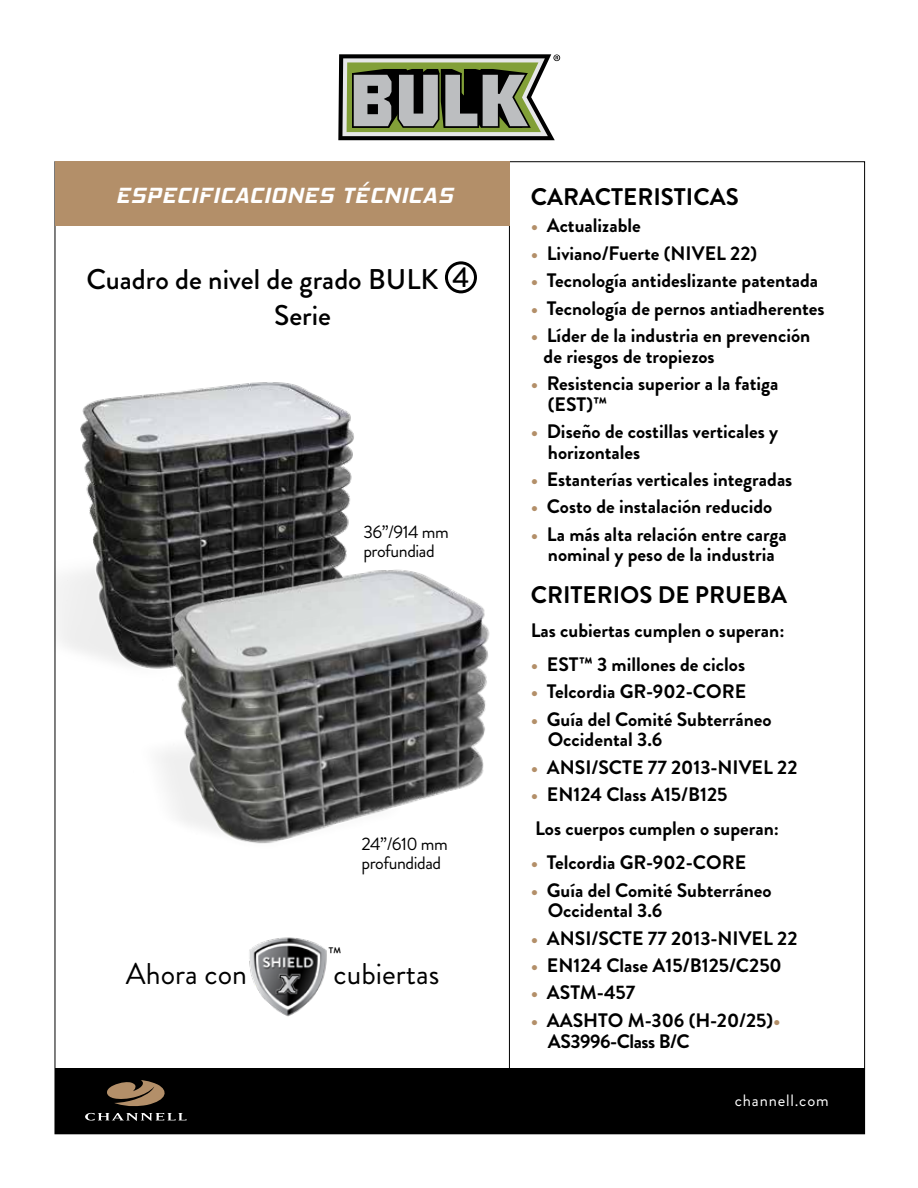
<style>
.page{position:relative;width:918px;height:1188px;background:#fff}
.page>*{position:absolute;margin:0;border:0;box-sizing:border-box;transform-origin:0 0}
.t1{font:30px "Brandon Grotesque";color:#000}
.t2{font:500 28.5px/36px "Brandon Grotesque";color:#000}
.t3{font:700 24px "Brandon Grotesque";color:#000}
.t4{font:italic 700 22.5px "Hemi Head Rg";letter-spacing:.05em;color:#fff}
.t5{font:700 19.5px/20.7px "Brandon Grotesque";color:#000}
.t6{font:19.5px "Brandon Grotesque";color:#000}
.t7{font:18px/19.5px "Brandon Grotesque";letter-spacing:-.025em;color:#000}
.t8{font:16.5px "Brandon Grotesque";letter-spacing:.05em;color:#fff}
.s1{color:#b38f69}
</style>
<div class="page">
<hr style="left:509px;top:225px;width:1px;height:855px;background:#000">
<div style="left:55px;top:1069px;width:810px;height:65px;background:#000"></div>
<svg style="left:85px;top:1080px;width:101px;height:41px"></svg>
<div style="left:55px;top:162px;width:454px;height:64px;background:#b38f69"></div>
<svg style="left:338px;top:54px;width:222px;height:86px;background:#808675"></svg>
<svg style="left:445px;top:261px;width:32px;height:32px"></svg>
<img style="left:249px;top:937px;width:78px;height:80px">
<img style="left:55px;top:367px;width:299px;height:318px">
<img style="left:97px;top:567px;width:393px;height:277px">
<p class="t4" style="left:116px;top:182px;width:338px">ESPECIFICACIONES TÉCNICAS</p>
<h2 class="t2" style="left:274px;top:262px;width:166px;text-indent:-188px">Cuadro de nivel de grado BULK<br>Serie</h2>
<h2 class="t2" style="left:452px;top:260px;width:18px">4</h2>
<p class="t7" style="left:363px;top:522px;width:87px">36”/914 mm profundiad</p>
<p class="t7" style="left:362px;top:834px;width:88px">24”/610 mm profundidad</p>
<p class="t6" style="left:328px;top:940px;width:16px">™</p>
<h1 class="t1" style="left:126px;top:954px;width:123px">Ahora con</h1>
<h1 class="t1" style="left:334px;top:954px;width:107px">cubiertas</h1>
<p class="t3" style="left:531px;top:180px;width:210px">CARACTERISTICAS</p>
<p class="t5" style="left:531px;top:216px;width:112px"><span class="s1">•</span> Actualizable</p>
<p class="t5" style="left:531px;top:243px;width:228px"><span class="s1">•</span> Liviano/Fuerte (NIVEL 22)</p>
<p class="t5" style="left:531px;top:270px;width:289px"><span class="s1">•</span> Tecnología antideslizante patentada</p>
<p class="t5" style="left:531px;top:298px;width:295px"><span class="s1">•</span> Tecnología de pernos antiadherentes</p>
<p class="t5" style="left:544px;top:325px;width:268px;text-indent:-13px"><span class="s1">•</span> Líder de la industria en prevención de riesgos de tropiezos</p>
<p class="t5" style="left:548px;top:373px;width:232px;text-indent:-17px"><span class="s1">•</span> Resistencia superior a la fatiga (EST)™</p>
<p class="t5" style="left:548px;top:421px;width:232px;text-indent:-17px"><span class="s1">•</span> Diseño de costillas verticales y horizontales</p>
<p class="t5" style="left:531px;top:469px;width:263px"><span class="s1">•</span> Estanterías verticales integradas</p>
<p class="t5" style="left:531px;top:497px;width:243px"><span class="s1">•</span> Costo de instalación reducido</p>
<p class="t5" style="left:531px;top:524px;width:258px;text-align:center"><span class="s1">•</span> La más alta relación entre carga nominal y peso de la industria</p>
<p class="t3" style="left:531px;top:578px;width:258px">CRITERIOS DE PRUEBA</p>
<p class="t5" style="left:531px;top:620px;width:255px">Las cubiertas cumplen o superan:</p>
<p class="t5" style="left:531px;top:654px;width:216px"><span class="s1">•</span> EST™ 3 millones de ciclos</p>
<p class="t5" style="left:531px;top:681px;width:217px"><span class="s1">•</span> Telcordia GR-902-CORE</p>
<p class="t5" style="left:548px;top:709px;width:225px;text-indent:-17px"><span class="s1">•</span> Guía del Comité Subterráneo<br>Occidental 3.6</p>
<p class="t5" style="left:531px;top:757px;width:268px"><span class="s1">•</span> ANSI/SCTE 77 2013-NIVEL 22</p>
<p class="t5" style="left:531px;top:777px;width:250px;line-height:34.2px"><span class="s1">•</span> EN124 Class A15/B125<br>Los cuerpos cumplen o superan:</p>
<p class="t5" style="left:531px;top:852px;width:217px"><span class="s1">•</span> Telcordia GR-902-CORE</p>
<p class="t5" style="left:548px;top:880px;width:225px;text-indent:-17px"><span class="s1">•</span> Guía del Comité Subterráneo<br>Occidental 3.6</p>
<p class="t5" style="left:531px;top:928px;width:268px"><span class="s1">•</span> ANSI/SCTE 77 2013-NIVEL 22</p>
<p class="t5" style="left:531px;top:955px;width:253px"><span class="s1">•</span> EN124 Clase A15/B125/C250</p>
<p class="t5" style="left:531px;top:983px;width:106px"><span class="s1">•</span> ASTM-457</p>
<p class="t5" style="left:548px;top:1010px;width:234px;text-indent:-17px"><span class="s1">•</span> AASHTO M-306 (H-20/25)<span class="s1">•<br></span>AS3996-Class B/C</p>
<p class="t8" style="left:735px;top:1089px;width:95px">channell.com</p>
</div>
